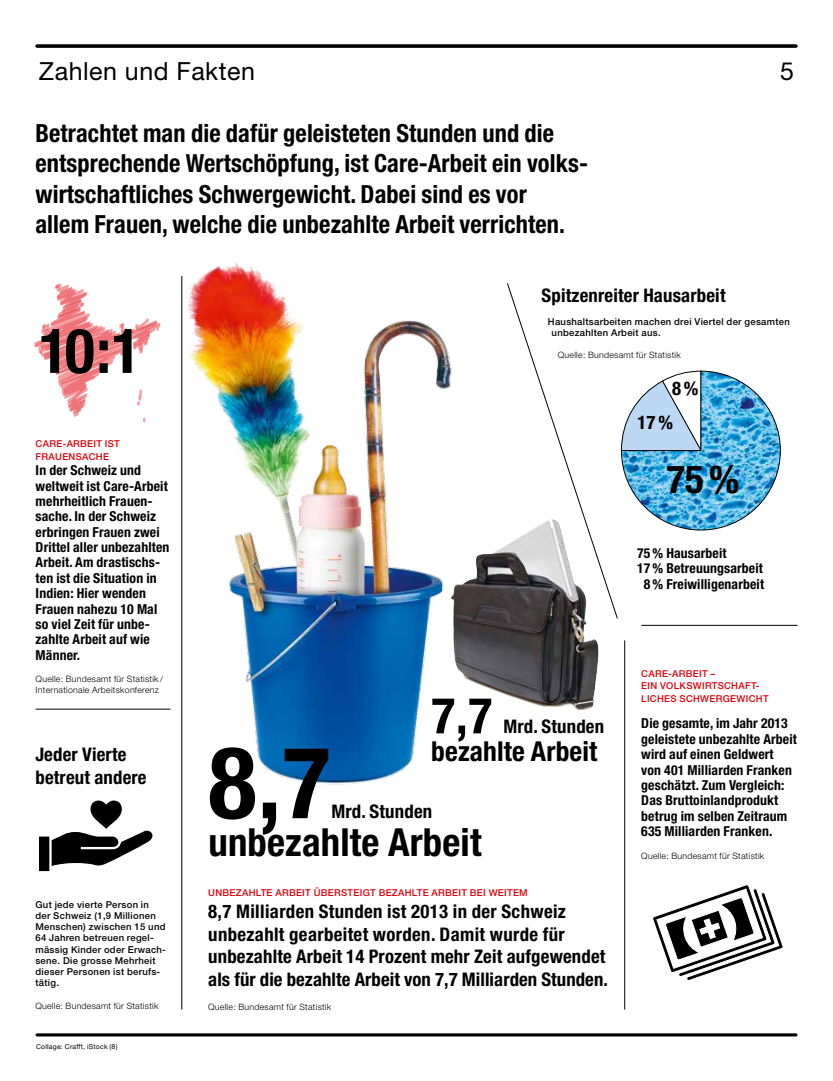
<style>
.page{position:relative;width:833px;height:1081px;background:#fff}
.page>*{position:absolute;margin:0;border:0;box-sizing:border-box;transform-origin:0 0}
.t1{font:700 condensed 100px "Helvetica Neue LT Std";color:#000}
.t2{font:700 condensed 61.88px "Helvetica Neue LT Std";color:#000}
.t3{font:700 condensed 50px "Helvetica Neue LT Std";color:#000}
.t4{font:700 condensed 38.75px "Helvetica Neue LT Std";letter-spacing:.005em;color:#000}
.t5{font:700 condensed 27.5px "Helvetica Neue LT Std";letter-spacing:.005em;color:#000}
.t6{font:700 condensed 25px/30px "Helvetica Neue LT Std";letter-spacing:.005em;color:#000}
.t7{font:25px "Helvetica Neue LT Std";letter-spacing:.02em;color:#000}
.t8{font:700 condensed 18.75px/22.5px "Helvetica Neue LT Std";letter-spacing:.01em;color:#000}
.t9{font:700 condensed 13.75px/15.4px "Helvetica Neue LT Std";letter-spacing:.01em;color:#000}
.t10{font:500 9.5px/11.2px "Helvetica Neue LT Std";letter-spacing:.03em;color:#000}
.t11{font:500 9.5px/12.5px "Helvetica Neue LT Std";letter-spacing:.03em;color:#e3000b}
.t12{font:300 8.75px/11.2px "Helvetica Neue LT Std";letter-spacing:.03em;color:#000}
.t13{font:6.88px "Helvetica Neue LT Std";letter-spacing:.03em;color:#000}
</style>
<div class="page">
<hr style="left:37px;top:1033px;width:759px;height:3px;background:#000">
<img style="left:124px;top:262px;width:328px;height:556px">
<img style="left:449px;top:519px;width:150px;height:191px">
<hr style="left:37px;top:45px;width:759px;height:3px;background:#000">
<div style="left:18px;top:279px;width:146px;height:151px;background:#fff"></div>
<svg style="left:34px;top:283px;width:127px;height:140px"></svg>
<svg style="left:506px;top:283px;width:112px;height:336px"></svg>
<hr style="left:641px;top:625px;width:156px;height:1px;background:#000">
<svg style="left:39px;top:797px;width:118px;height:74px"></svg>
<img style="left:621px;top:370px;width:160px;height:161px">
<hr style="left:181px;top:276px;width:1px;height:733px;background:#000">
<hr style="left:624px;top:640px;width:1px;height:369px;background:#000">
<hr style="left:36px;top:709px;width:134px;height:1px;background:#000">
<svg style="left:652px;top:884px;width:131px;height:97px"></svg>
<h3 class="t7" style="left:39px;top:56px;width:217px">Zahlen und Fakten</h3>
<h3 class="t6" style="left:35px;top:118px;width:554px">Betrachtet man die dafür geleisteten Stunden und die entsprechende Wertschöpfung, ist Care-Arbeit ein volks&shy;wirtschaftliches Schwergewicht. Dabei sind es vor<br>allem Frauen, welche die unbezahlte Arbeit verrichten.</h3>
<h3 class="t7" style="left:780px;top:56px;width:15px">5</h3>
<h2 class="t2" style="left:39px;top:313px;width:104px">10:1</h2>
<p class="t11" style="left:36px;top:437px;width:86px">CARE-ARBEIT IST<br>FRAUENSACHE</p>
<p class="t9" style="left:36px;top:462px;width:135px">In der Schweiz und weltweit ist Care-Arbeit mehrheitlich Frauen&shy;sache. In der Schweiz erbringen Frauen zwei<br>Drittel aller unbezahlten<br>Arbeit. Am drastischs&shy;ten ist die Situation in<br>Indien: Hier wenden<br>Frauen nahezu 10 Mal so viel Zeit für unbe&shy;zahlte Arbeit auf wie<br>Männer.</p>
<p class="t12" style="left:36px;top:673px;width:129px">Quelle: Bundesamt für Statistik /<br>Internationale Arbeitskonferenz</p>
<h3 class="t8" style="left:35px;top:743px;width:113px">Jeder Vierte betreut andere</h3>
<p class="t10" style="left:35px;top:898px;width:132px">Gut jede vierte Person in der Schweiz (1,9 Millionen<br>Menschen) zwischen 15 und<br>64 Jahren betreuen regel&shy;mässig Kinder oder Erwach&shy;sene. Die grosse Mehrheit dieser Personen ist berufs&shy;tätig.</p>
<p class="t12" style="left:35px;top:1000px;width:124px">Quelle: Bundesamt für Statistik</p>
<p class="t13" style="left:36px;top:1042px;width:83px">Collage: Crafft, iStock (8)</p>
<h3 class="t8" style="left:541px;top:284px;width:185px">Spitzenreiter Hausarbeit</h3>
<p class="t10" style="left:551px;top:316px;width:240px;text-indent:-4px">Haushaltsarbeiten machen drei Viertel der gesamten unbezahlten Arbeit aus.</p>
<p class="t12" style="left:558px;top:349px;width:124px">Quelle: Bundesamt für Statistik</p>
<h3 class="t8" style="left:672px;top:377px;width:28px">8%</h3>
<h3 class="t8" style="left:637px;top:411px;width:37px">17%</h3>
<h3 class="t4" style="left:666px;top:456px;width:74px">75%</h3>
<p class="t9" style="left:637px;top:545px;width:91px">75% Hausarbeit</p>
<p class="t9" style="left:637px;top:560px;width:127px">17% Betreuungsarbeit</p>
<p class="t9" style="left:644px;top:576px;width:122px">8% Freiwilligenarbeit</p>
<h3 class="t3" style="left:431px;top:685px;width:62px">7,7</h3>
<h3 class="t8" style="left:503px;top:715px;width:102px">Mrd. Stunden</h3>
<h3 class="t5" style="left:431px;top:734px;width:167px">bezahlte Arbeit</h3>
<h1 class="t1" style="left:208px;top:722px;width:124px">8,7</h1>
<h3 class="t8" style="left:331px;top:800px;width:102px">Mrd. Stunden</h3>
<h3 class="t4" style="left:208px;top:818px;width:275px">unbezahlte Arbeit</h3>
<p class="t11" style="left:208px;top:886px;width:321px">UNBEZAHLTE ARBEIT ÜBERSTEIGT BEZAHLTE ARBEIT BEI WEITEM</p>
<h3 class="t8" style="left:208px;top:900px;width:401px">8,7 Milliarden Stunden ist 2013 in der Schweiz unbezahlt gearbeitet worden. Damit wurde für unbezahlte Arbeit 14 Prozent mehr Zeit aufgewendet als für die bezahlte Arbeit von 7,7 Milliarden Stunden.</h3>
<p class="t12" style="left:208px;top:1000px;width:124px">Quelle: Bundesamt für Statistik</p>
<p class="t11" style="left:641px;top:667px;width:129px">CARE-ARBEIT –<br>EIN VOLKSWIRTSCHAFT-<br>LICHES SCHWERGEWICHT</p>
<p class="t9" style="left:641px;top:715px;width:157px">Die gesamte, im Jahr 2013 geleistete unbezahlte Arbeit wird auf einen Geldwert von 401 Milliarden Franken geschätzt. Zum Vergleich:<br>Das Bruttoinlandprodukt betrug im selben Zeitraum<br>635 Milliarden Franken.</p>
<p class="t12" style="left:641px;top:849px;width:124px">Quelle: Bundesamt für Statistik</p>
</div>
